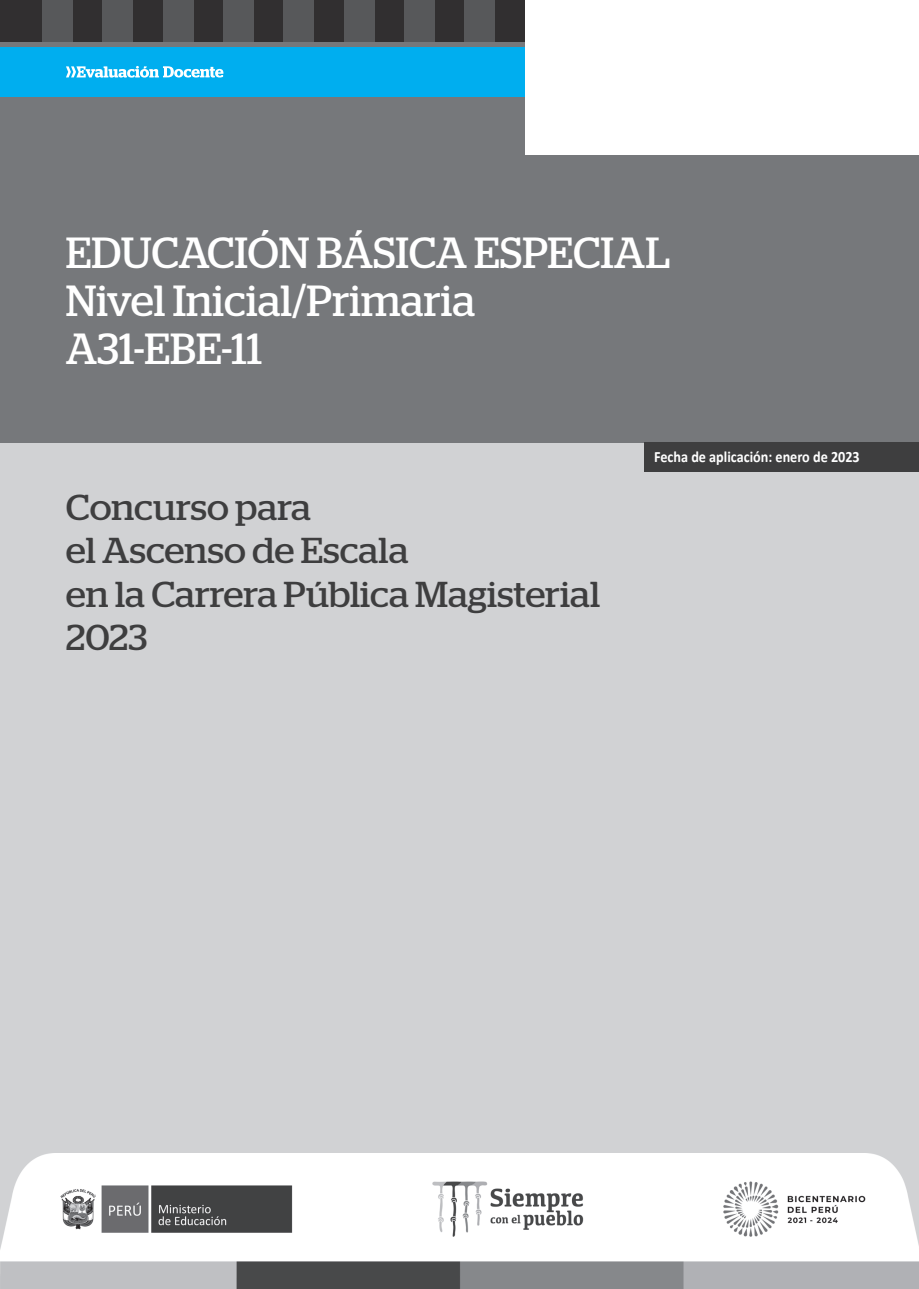
<style>
.page{position:relative;width:919px;height:1289px;background:#fff}
.page>*{position:absolute;margin:0;border:0;box-sizing:border-box;transform-origin:0 0}
.t1{font:43.5px/48px "Stag";color:#fff}
.t2{font:36px/43.2px "Stag";color:#3e3e3f;scale:1.05 1}
.t3{font:700 15.75px "Calibri";color:#fff;scale:.9 1}
</style>
<div class="page">
<div style="left:0;top:405px;width:918px;height:883px;background:#d1d2d4"></div>
<div style="left:0;top:0;width:918px;height:442px;background:#76787b"></div>
<div style="left:644px;top:442px;width:274px;height:30px;background:#3e3e3f"></div>
<div style="left:0;top:0;width:918px;height:41px;background:#312f30"></div>
<div style="left:43px;top:0;width:30px;height:41px;background:#57585a"></div>
<div style="left:284px;top:0;width:30px;height:41px;background:#57585a"></div>
<div style="left:163px;top:0;width:30px;height:41px;background:#57585a"></div>
<div style="left:404px;top:0;width:30px;height:41px;background:#57585a"></div>
<div style="left:103px;top:0;width:30px;height:41px;background:#57585a"></div>
<div style="left:344px;top:0;width:30px;height:41px;background:#57585a"></div>
<div style="left:223px;top:0;width:30px;height:41px;background:#57585a"></div>
<div style="left:464px;top:0;width:31px;height:41px;background:#57585a"></div>
<div style="left:0;top:47px;width:918px;height:50px;background:#00aeef"></div>
<svg style="left:66px;top:66px;width:157px;height:12px"></svg>
<div style="left:525px;top:0;width:393px;height:155px;background:#fff"></div>
<img style="left:0;top:1153px;width:918px;height:135px">
<p class="t1" style="left:66px;top:228px;width:605px">EDUCACIÓN BÁSICA ESPECIAL<br>Nivel Inicial/Primaria<br>A31-EBE-11</p>
<p class="t2" style="left:66px;top:485px;width:510px">Concurso para<br>el Ascenso de Escala<br>en la Carrera Pública Magisterial<br>2023</p>
<p class="t3" style="left:654px;top:446px;width:230px">Fecha de aplicación: enero de 2023</p>
</div>
